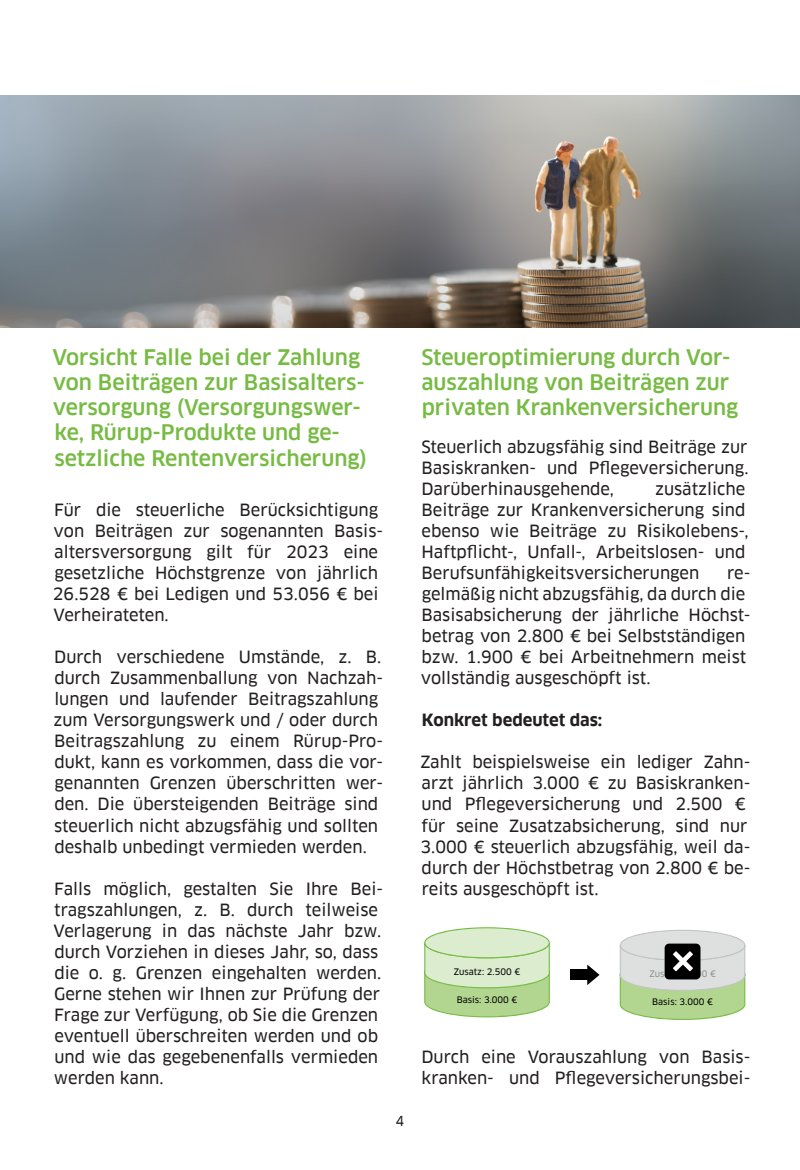
<style>
.page{position:relative;width:800px;height:1170px;background:#fff}
.page>*{position:absolute;margin:0;border:0;box-sizing:border-box;transform-origin:0 0}
.t1{font:500 21px/25.2px "Clan Pro";color:#76bb42}
.t2{font:16.5px/21px "Clan Pro News";color:#231f20}
.t3{font:700 16.5px "Clan Pro";color:#231f20}
.t4{font:13.5px "Clan Pro News";color:#231f20}
.t5{font:8.7px "Clan Pro News";color:#000001}
</style>
<div class="page">
<img style="left:0;top:96px;width:799px;height:231px">
<div style="left:570px;top:969px;width:18px;height:11px;background:#000001"></div>
<svg style="left:587px;top:964px;width:12px;height:21px"></svg>
<svg style="left:424px;top:927px;width:125px;height:90px;background:#cae3b6"></svg>
<svg style="left:619px;top:929px;width:126px;height:90px;background:#bcc8b2"></svg>
<p class="t1" style="left:52px;top:345px;width:316px">Vorsicht Falle bei der Zahlung von Beiträgen zur Basisalters&shy;versorgung (Versorgungswer&shy;ke, Rürup-Produkte und ge&shy;setzliche Rentenversicherung)</p>
<p class="t2" style="left:53px;top:499px;width:331px">Für die steuerliche Berücksichtigung von Beiträgen zur sogenannten Basis&shy;altersversorgung gilt für 2023 eine gesetzliche Höchstgrenze von jährlich 26.528 € bei Ledigen und 53.056 € bei Verheirateten.</p>
<p class="t2" style="left:54px;top:646px;width:331px">Durch verschiedene Umstände, z. B. durch Zusammenballung von Nachzah&shy;lungen und laufender Beitragszahlung zum Versorgungswerk und / oder durch Beitragszahlung zu einem Rürup-Pro&shy;dukt, kann es vorkommen, dass die vor&shy;genannten Grenzen überschritten wer&shy;den. Die übersteigenden Beiträge sind steuerlich nicht abzugsfähig und sollten deshalb unbedingt vermieden werden.</p>
<p class="t2" style="left:54px;top:877px;width:331px">Falls möglich, gestalten Sie Ihre Bei&shy;tragszahlungen, z. B. durch teilweise Verlagerung in das nächste Jahr bzw. durch Vorziehen in dieses Jahr, so, dass die o. g. Grenzen eingehalten werden.<br>Gerne stehen wir Ihnen zur Prüfung der Frage zur Verfügung, ob Sie die Grenzen eventuell überschreiten werden und ob und wie das gegebenenfalls vermieden werden kann.</p>
<p class="t4" style="left:395px;top:1113px;width:10px">4</p>
<p class="t1" style="left:421px;top:345px;width:318px">Steueroptimierung durch Vor&shy;auszahlung von Beiträgen zur privaten Krankenversicherung</p>
<p class="t2" style="left:421px;top:436px;width:328px;text-align:justify">Steuerlich abzugsfähig sind Beiträge zur Basiskranken- und P昀氀egeversicherung.<br>Darüberhinausgehende,</p>
<p class="t2" style="left:421px;top:478px;width:328px;text-indent:233px">zusätzliche Beiträge zur Krankenversicherung sind ebenso wie Beiträge zu Risikolebens-, Haftp昀氀icht-, Unfall-, Arbeitslosen- und Berufsunfähigkeitsversicherungen</p>
<p class="t2" style="left:420px;top:562px;width:331px;text-indent:306px">re&shy;gelmäßig nicht abzugsfähig, da durch die<br>Basisabsicherung der jährliche Höchst&shy;betrag von 2.800 € bei Selbstständigen bzw. 1.900 € bei Arbeitnehmern meist vollständig ausgeschöpft ist.</p>
<p class="t3" style="left:422px;top:711px;width:182px">Konkret bedeutet das:</p>
<p class="t2" style="left:420px;top:751px;width:331px">Zahlt beispielsweise ein lediger Zahn&shy;arzt jährlich 3.000 € zu Basiskranken&shy;und P昀氀egeversicherung und 2.500 € für seine Zusatzabsicherung, sind nur 3.000 € steuerlich abzugsfähig, weil da&shy;durch der Höchstbetrag von 2.800 € be&shy;reits ausgeschöpft ist.</p>
<p class="t5" style="left:453px;top:966px;width:68px">Zusatz: 2.500 €</p>
<p class="t5" style="left:456px;top:994px;width:62px">Basis: 3.000 €</p>
<p class="t5" style="left:652px;top:997px;width:62px">Basis: 3.000 €</p>
<p class="t2" style="left:421px;top:1045px;width:330px">Durch eine Vorauszahlung von Basis&shy;kranken- und P昀氀egeversicherungsbei-</p>
</div>
